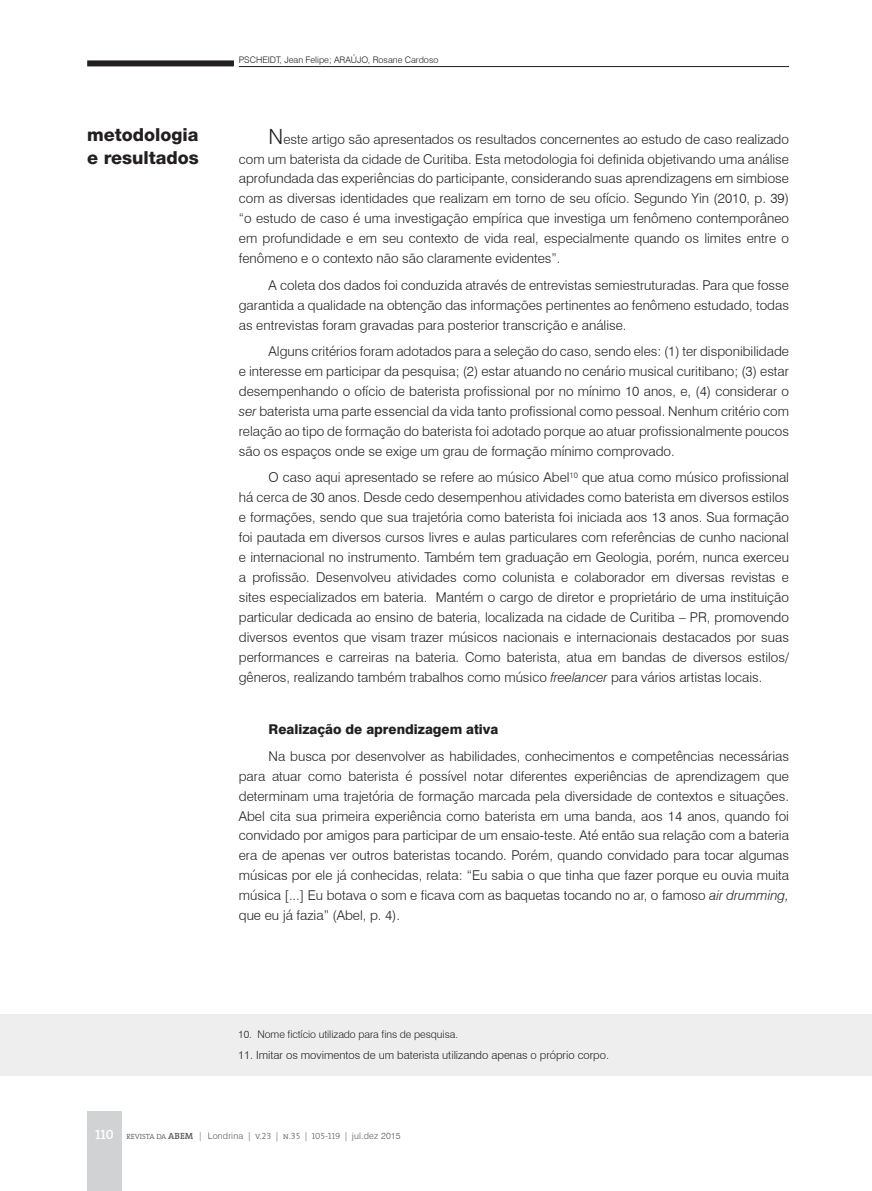
<style>
.page{position:relative;width:872px;height:1191px;background:#fff}
.page>*{position:absolute;margin:0;border:0;box-sizing:border-box;transform-origin:0 0}
.t1{font:800 18px/22.5px "Helvetica Neue";color:#231f20}
.t2{font:300 13.5px/20px "Swiss 721 BT";color:#231f20;text-align:justify}
.t3{font:800 13.5px "Swiss 721 BT";color:#231f20}
.t4{font:300 11.25px "Swiss 721 BT";color:#231f20}
.t5{font:300 10.5px "Swiss 721 BT";letter-spacing:-.005em;color:#231f20}
.t6{font:300 9px "Swiss 721 BT";letter-spacing:.02em;color:#57585a}
.t7{font:300 9px "Swiss 721 BT";color:#231f20}
.s1{font-size:21px}
.s2{font-style:italic}
.s3{font-family:"The Serif Semi Bold Caps";font-weight:400;font-size:13.5px;color:#fff}
.s4{font-family:"The Serif";font-size:7.5px}
.s5{font-family:"The Serif";font-weight:600}
.s6{font-family:"The Serif Light Caps";font-weight:400}
</style>
<div class="page">
<hr style="left:239px;top:66px;width:550px;height:1px;background:#231f20">
<div style="left:87px;top:60px;width:147px;height:6px;background:#231f20"></div>
<div style="left:87px;top:1111px;width:35px;height:80px;background:#d1d2d4"></div>
<div style="left:0;top:1014px;width:872px;height:62px;background:#eeeeef"></div>
<h1 class="t1" style="left:87px;top:124px;width:113px">metodologia e resultados</h1>
<p class="t7" style="left:239px;top:54px;width:201px">PSCHEIDT, Jean Felipe; ARAÚJO, Rosane Cardoso</p>
<p class="t2" style="left:239px;top:129px;width:551px;text-indent:30px"><span class="s1">N</span>este artigo são apresentados os resultados concernentes ao estudo de caso realizado com um baterista da cidade de Curitiba. Esta metodologia foi definida objetivando uma análise aprofundada das experiências do participante, considerando suas aprendizagens em simbiose com as diversas identidades que realizam em torno de seu ofício. Segundo Yin (2010, p. 39) “o estudo de caso é uma investigação empírica que investiga um fenômeno contemporâneo em profundidade e em seu contexto de vida real, especialmente quando os limites entre o fenômeno e o contexto não são claramente evidentes”.</p>
<p class="t2" style="left:239px;top:275px;width:551px;text-indent:30px">A coleta dos dados foi conduzida através de entrevistas semiestruturadas. Para que fosse garantida a qualidade na obtenção das informações pertinentes ao fenômeno estudado, todas as entrevistas foram gravadas para posterior transcrição e análise.</p>
<p class="t2" style="left:239px;top:341px;width:551px;text-indent:30px">Alguns critérios foram adotados para a seleção do caso, sendo eles: (1) ter disponibilidade e interesse em participar da pesquisa; (2) estar atuando no cenário musical curitibano; (3) estar desempenhando o ofício de baterista profissional por no mínimo 10 anos, e, (4) considerar o <span class="s2">ser</span> baterista uma parte essencial da vida tanto profissional como pessoal. Nenhum critério com relação ao tipo de formação do baterista foi adotado porque ao atuar profissionalmente poucos são os espaços onde se exige um grau de formação mínimo comprovado.</p>
<p class="t2" style="left:239px;top:467px;width:551px;text-indent:30px">O caso aqui apresentado se refere ao músico Abel<sup>10</sup> que atua como músico profissional há cerca de 30 anos. Desde cedo desempenhou atividades como baterista em diversos estilos e formações, sendo que sua trajetória como baterista foi iniciada aos 13 anos. Sua formação foi pautada em diversos cursos livres e aulas particulares com referências de cunho nacional e internacional no instrumento. Também tem graduação em Geologia, porém, nunca exerceu a profissão. Desenvolveu atividades como colunista e colaborador em diversas revistas e sites especializados em bateria. Mantém o cargo de diretor e proprietário de uma instituição particular dedicada ao ensino de bateria, localizada na cidade de Curitiba – PR, promovendo diversos eventos que visam trazer músicos nacionais e internacionais destacados por suas performances e carreiras na bateria. Como baterista, atua em bandas de diversos estilos/ gêneros, realizando também trabalhos como músico <span class="s2">freelancer</span> para vários artistas locais.</p>
<p class="t3" style="left:269px;top:721px;width:231px">Realização de aprendizagem ativa</p>
<p class="t2" style="left:239px;top:745px;width:551px;text-indent:30px">Na busca por desenvolver as habilidades, conhecimentos e competências necessárias para atuar como baterista é possível notar diferentes experiências de aprendizagem que determinam uma trajetória de formação marcada pela diversidade de contextos e situações.<br>Abel cita sua primeira experiência como baterista em uma banda, aos 14 anos, quando foi convidado por amigos para participar de um ensaio-teste. Até então sua relação com a bateria era de apenas ver outros bateristas tocando. Porém, quando convidado para tocar algumas músicas por ele já conhecidas, relata: “Eu sabia o que tinha que fazer porque eu ouvia muita música [...] Eu botava o som e ficava com as baquetas tocando no ar, o famoso <span class="s2">air drumming, </span>que eu já fazia” (Abel, p. 4).</p>
<p class="t5" style="left:238px;top:1027px;width:221px">10. Nome fictício utilizado para fins de pesquisa.</p>
<p class="t4" style="left:238px;top:1048px;width:372px">11. Imitar os movimentos de um baterista utilizando apenas o próprio corpo.</p>
<p class="t6" style="left:95px;top:1130px;width:307px"><span class="s3">110</span> <span class="s4">REVISTA DA</span> <span class="s5">ABEM</span> | Londrina <span class="s6">| v.23 | n.35 | 105-119 |</span> jul.dez 2015</p>
</div>
